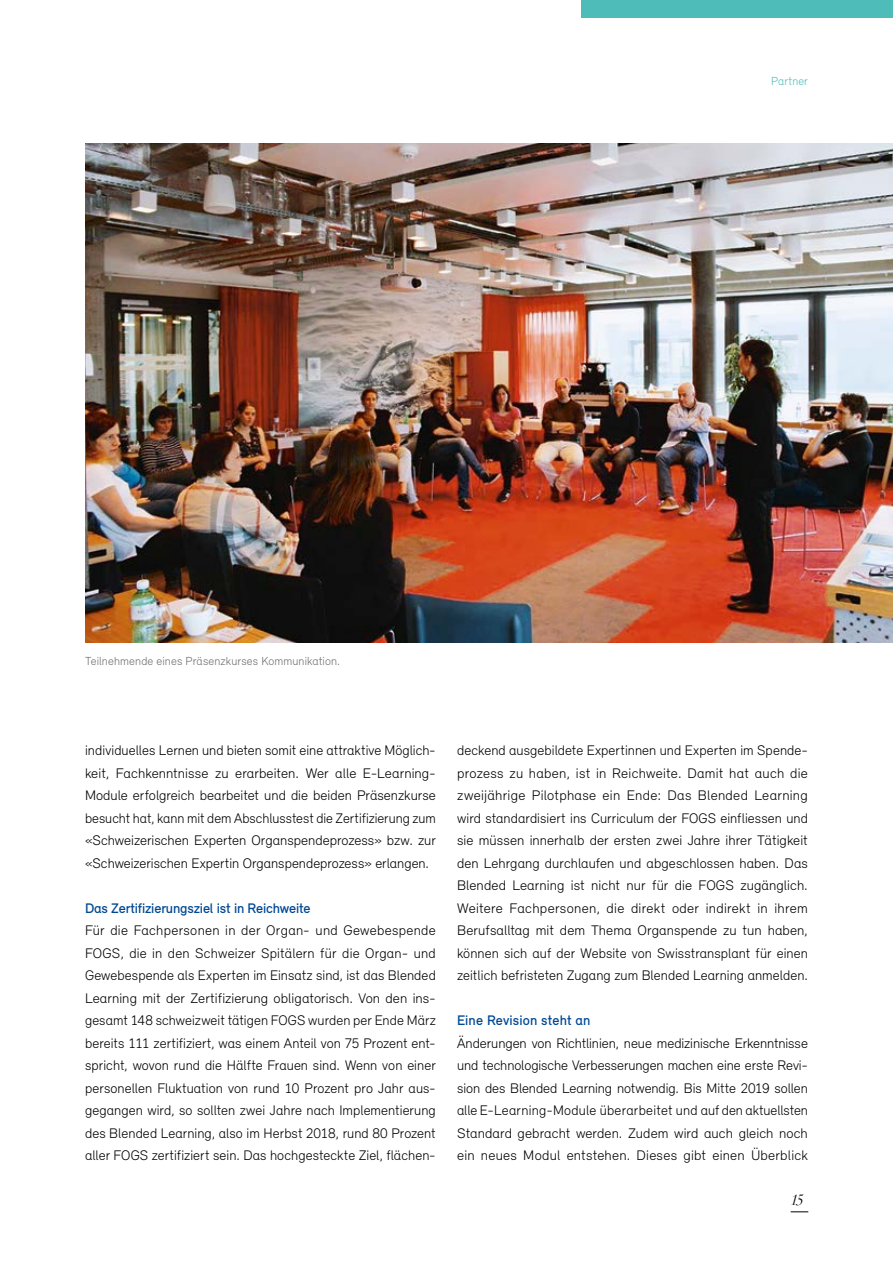
<style>
.page{position:relative;width:893px;height:1263px;background:#fff}
.page>*{position:absolute;margin:0;border:0;box-sizing:border-box;transform-origin:0 0}
.t1{font:italic 15px "Didot LT";color:#000}
.t2{font:300 14.25px/22.5px "Relevant";letter-spacing:.005em;color:#000;text-align:justify}
.t3{font:500 14.25px "Relevant";letter-spacing:-.01em;color:#004893}
.t4{font:500 14.25px "Relevant";letter-spacing:.01em;color:#004893}
.t5{font:300 12px "Relevant";letter-spacing:.01em;color:#6e6e6e}
.t6{font:300 12px "Relevant";letter-spacing:.01em;color:#4ebcb9}
</style>
<div class="page">
<div style="left:581px;top:0;width:312px;height:17px;background:#4ebcb9"></div>
<svg style="left:791px;top:1211px;width:17px;height:1px"></svg>
<img style="left:85px;top:144px;width:808px;height:499px">
<p class="t6" style="left:771px;top:74px;width:38px">Partner</p>
<p class="t5" style="left:85px;top:654px;width:257px">Teilnehmende eines Präsenzkurses Kommunikation.</p>
<p class="t2" style="left:85px;top:739px;width:352px">individuelles Lernen und bieten somit eine attraktive Möglich&shy;keit, Fachkenntnisse zu erarbeiten. Wer alle E-Learning-Module erfolgreich bearbeitet und die beiden Präsenzkurse besucht hat, kann mit dem Abschlusstest die Zertifizierung zum «Schweizerischen Experten Organspendeprozess» bzw. zur «Schweizerischen Expertin Organspendeprozess» erlangen.</p>
<p class="t3" style="left:85px;top:899px;width:227px">Das Zertifizierungsziel ist in Reichweite</p>
<p class="t2" style="left:85px;top:919px;width:352px;text-align:left">Für die Fachpersonen in der Organ- und Gewebespende FOGS, die in den Schweizer Spitälern für die Organ- und Gewebespende als Experten im Einsatz sind, ist das Blended Learning mit der Zertifizierung obligatorisch. Von den ins&shy;gesamt 148 schweizweit tätigen FOGS wurden per Ende März bereits 111 zertifiziert, was einem Anteil von 75 Prozent ent&shy;spricht, wovon rund die Hälfte Frauen sind. Wenn von einer personellen Fluktuation von rund 10 Prozent pro Jahr aus&shy;gegangen wird, so sollten zwei Jahre nach Implementierung des Blended Learning, also im Herbst 2018, rund 80 Prozent aller FOGS zertifiziert sein. Das hochgesteckte Ziel, flächen-</p>
<p class="t2" style="left:457px;top:739px;width:352px">deckend ausgebildete Expertinnen und Experten im Spende&shy;prozess zu haben, ist in Reichweite. Damit hat auch die zweijährige Pilotphase ein Ende: Das Blended Learning wird standardisiert ins Curriculum der FOGS einfliessen und sie müssen innerhalb der ersten zwei Jahre ihrer Tätigkeit den Lehrgang durchlaufen und abgeschlossen haben. Das Blended Learning ist nicht nur für die FOGS zugänglich.<br>Weitere Fachpersonen, die direkt oder indirekt in ihrem Berufsalltag mit dem Thema Organspende zu tun haben, können sich auf der Website von Swisstransplant für einen zeitlich befristeten Zugang zum Blended Learning anmelden.</p>
<p class="t4" style="left:457px;top:1012px;width:135px">Eine Revision steht an</p>
<p class="t2" style="left:457px;top:1031px;width:352px">Änderungen von Richtlinien, neue medizinische Erkenntnisse und technologische Verbesserungen machen eine erste Revi&shy;sion des Blended Learning notwendig. Bis Mitte 2019 sollen alle E-Learning-Module überarbeitet und auf den aktuellsten Standard gebracht werden. Zudem wird auch gleich noch ein neues Modul entstehen. Dieses gibt einen Überblick</p>
<p class="t1" style="left:791px;top:1191px;width:15px">15</p>
</div>
